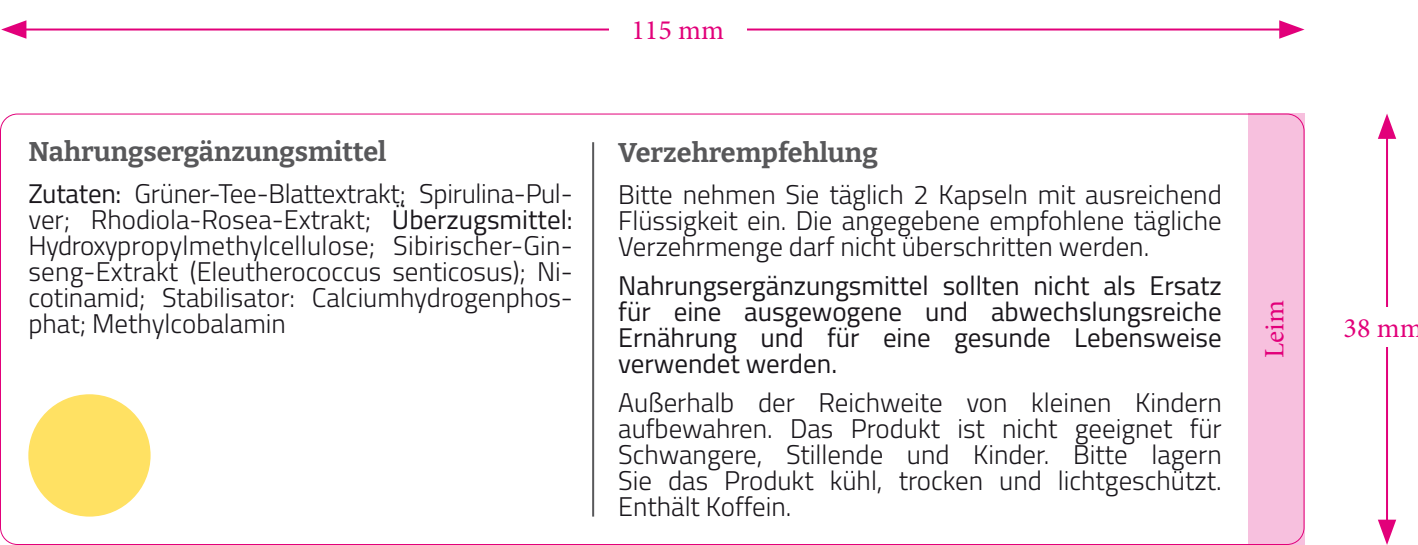
<style>
.page{position:relative;width:1418px;height:545px;background:#fff}
.page>*{position:absolute;margin:0;border:0;box-sizing:border-box;transform-origin:0 0}
.t1{font:28px "Minion Pro";color:#e2007a}
.t2{font:300 27.2px/26px "Titillium Web";color:#1a171c;text-align:justify}
.t3{font:27.2px/26px "Titillium Web";color:#1a171c;text-align:justify}
.t4{font:700 27.2px "Bitter";color:#58585a}
.s1{font-weight:400}
</style>
<div class="page">
<hr style="left:592px;top:142px;width:2px;height:374px;background:#58585a">
<div style="left:28px;top:394px;width:123px;height:122px;background:#ffe163;border-radius:50%"></div>
<div style="left:1247px;top:113px;width:57px;height:431px;background:#f7c0de"></div>
<hr style="left:20px;top:28px;width:1265px;height:2px;background:#e2007a">
<svg style="left:1px;top:20px;width:25px;height:19px"></svg>
<svg style="left:1279px;top:20px;width:25px;height:19px"></svg>
<div style="left:609px;top:11px;width:137px;height:34px;background:#fff"></div>
<hr style="left:1385px;top:132px;width:2px;height:393px;background:#e2007a">
<svg style="left:1378px;top:519px;width:18px;height:25px"></svg>
<svg style="left:1378px;top:113px;width:18px;height:26px"></svg>
<div style="left:1338px;top:307px;width:79px;height:39px;background:#fff"></div>
<p class="t4" style="left:28px;top:134px;width:359px">Nahrungsergänzungsmittel</p>
<p class="t2" style="left:28px;top:179px;width:546px"><span class="s1">Zutaten:</span> Grüner-Tee-Blattextrakt; Spirulina-Pul&shy;ver; Rhodiola-Rosea-Extrakt; <span class="s1">Überzugsmittel:<br></span>Hydroxypropylmethylcellulose; Sibirischer-Gin&shy;seng-Extrakt (Eleutherococcus senticosus); Ni&shy;cotinamid; Stabilisator: Calciumhydrogenphos&shy;phat; Methylcobalamin</p>
<p class="t1" style="left:631px;top:11px;width:94px">115 mm</p>
<p class="t4" style="left:618px;top:135px;width:261px">Verzehrempfehlung</p>
<p class="t2" style="left:618px;top:180px;width:605px">Bitte nehmen Sie täglich 2 Kapseln mit ausreichend Flüssigkeit ein. Die angegebene empfohlene tägliche Verzehrmenge darf nicht überschritten werden.</p>
<p class="t3" style="left:618px;top:271px;width:605px">Nahrungsergänzungsmittel sollten nicht als Ersatz für eine ausgewogene und abwechslungsreiche Ernährung und für eine gesunde Lebensweise verwendet werden.</p>
<p class="t2" style="left:618px;top:387px;width:605px">Außerhalb der Reichweite von kleinen Kindern aufbewahren. Das Produkt ist nicht geeignet für Schwangere, Stillende und Kinder. Bitte lagern Sie das Produkt kühl, trocken und lichtgeschützt.<br>Enthält Koffein.</p>
<p class="t1" style="left:1255px;top:358px;width:59px;rotate:-90deg">Leim</p>
<p class="t1" style="left:1343px;top:309px;width:81px">38 mm</p>
</div>
